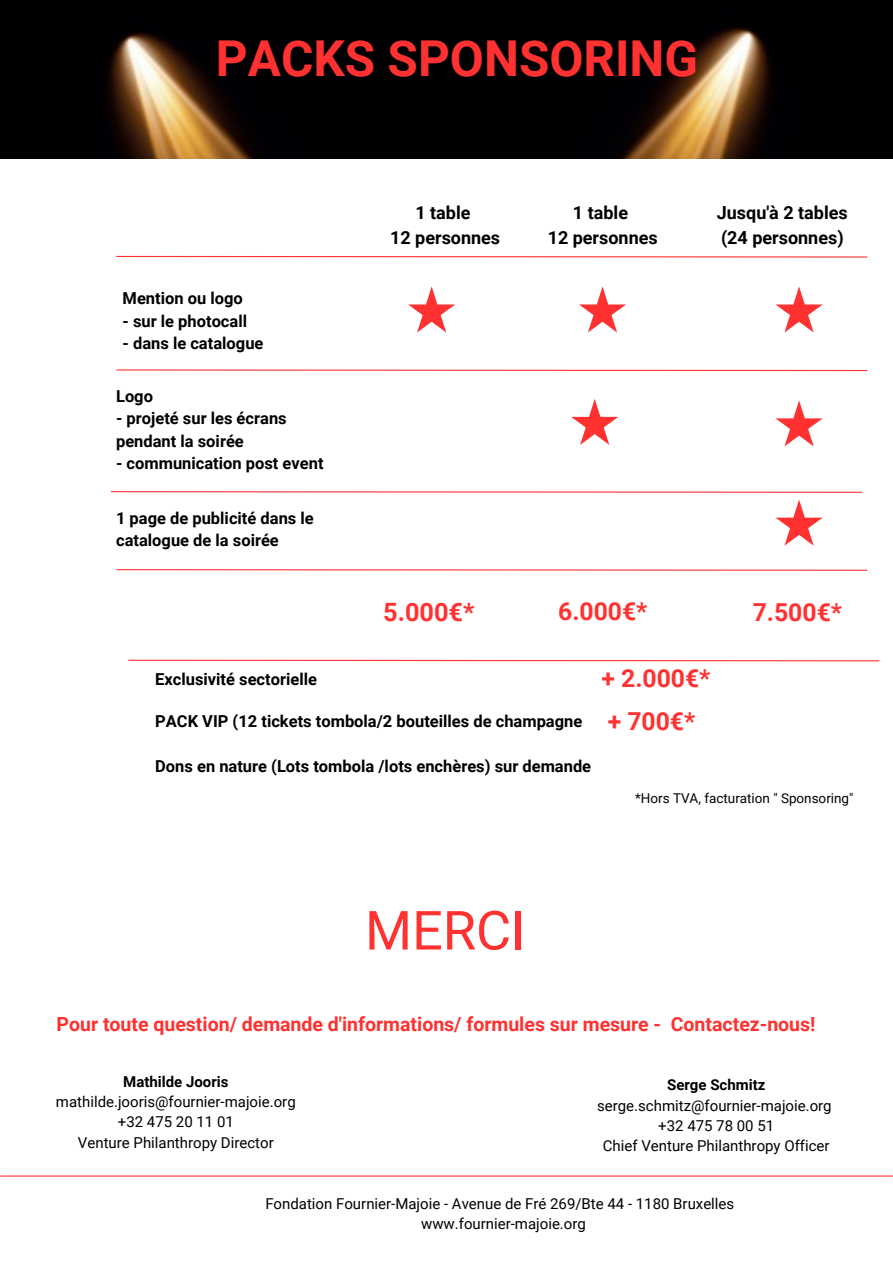
<style>
.page{position:relative;width:893px;height:1264px;background:#fff}
.page>*{position:absolute;margin:0;border:0;box-sizing:border-box;transform-origin:0 0}
.t1{font:54px "Roboto";color:#ff3131}
.t2{font:700 49.5px "Roboto";color:#ff3131}
.t3{font:700 25.2px "Roboto";color:#ff3131}
.t4{font:700 24.75px "Roboto";color:#ff3131}
.t5{font:700 19.5px "Roboto";color:#ff3131}
.t6{font:700 18px "Roboto";color:#000}
.t7{font:700 16.5px/22.5px "Roboto";color:#000}
.t8{font:15px "Roboto";color:#000}
.t9{font:700 15px "Roboto";color:#000}
.t10{font:13.5px "Roboto";color:#000}
</style>
<div class="page">
<hr style="left:1px;top:1175px;width:891px;height:1px;background:#ff3131">
<img style="left:0;top:0;width:892px;height:158px">
<svg style="left:408px;top:286px;width:47px;height:46px"></svg>
<svg style="left:579px;top:286px;width:47px;height:46px"></svg>
<svg style="left:775px;top:286px;width:47px;height:46px"></svg>
<svg style="left:571px;top:399px;width:47px;height:46px"></svg>
<svg style="left:775px;top:400px;width:47px;height:46px"></svg>
<svg style="left:116px;top:255px;width:751px;height:3px"></svg>
<svg style="left:775px;top:500px;width:47px;height:45px"></svg>
<svg style="left:116px;top:369px;width:751px;height:2px;background:#ff8b8b"></svg>
<svg style="left:110px;top:491px;width:752px;height:2px;background:#ff8a8a"></svg>
<svg style="left:116px;top:569px;width:751px;height:2px;background:#ff8a8a"></svg>
<svg style="left:128px;top:659px;width:751px;height:3px"></svg>
<p class="t2" style="left:216px;top:30px;width:483px">PACKS SPONSORING</p>
<p class="t7" style="left:122px;top:287px;width:122px">Mention ou logo</p>
<p class="t7" style="left:122px;top:310px;width:126px">- sur le photocall</p>
<p class="t7" style="left:122px;top:332px;width:142px">- dans le catalogue</p>
<p class="t7" style="left:116px;top:385px;width:38px">Logo</p>
<p class="t7" style="left:116px;top:407px;width:172px">- projeté sur les écrans pendant la soirée</p>
<p class="t7" style="left:116px;top:452px;width:209px">- communication post event</p>
<p class="t7" style="left:116px;top:507px;width:199px">1 page de publicité dans le catalogue de la soirée</p>
<p class="t6" style="left:415px;top:203px;width:57px">1 table</p>
<p class="t6" style="left:390px;top:227px;width:111px">12 personnes</p>
<p class="t6" style="left:573px;top:203px;width:57px">1 table</p>
<p class="t6" style="left:547px;top:227px;width:111px">12 personnes</p>
<p class="t6" style="left:716px;top:203px;width:132px">Jusqu'à 2 tables</p>
<p class="t6" style="left:721px;top:227px;width:124px">(24 personnes)</p>
<p class="t7" style="left:155px;top:668px;width:163px">Exclusivité sectorielle</p>
<p class="t3" style="left:383px;top:597px;width:93px">5.000€*</p>
<p class="t4" style="left:558px;top:597px;width:91px">6.000€*</p>
<p class="t4" style="left:752px;top:598px;width:91px">7.500€*</p>
<p class="t4" style="left:601px;top:664px;width:110px">+ 2.000€*</p>
<p class="t7" style="left:155px;top:710px;width:428px">PACK VIP (12 tickets tombola/2 bouteilles de champagne</p>
<p class="t4" style="left:607px;top:706px;width:89px">+ 700€*</p>
<p class="t7" style="left:155px;top:755px;width:437px">Dons en nature (Lots tombola /lots enchères) sur demande</p>
<p class="t1" style="left:365px;top:899px;width:162px">MERCI</p>
<p class="t10" style="left:635px;top:791px;width:220px">*Hors TVA, facturation " Sponsoring"</p>
<p class="t5" style="left:57px;top:1012px;width:760px">Pour toute question/ demande d'informations/ formules sur mesure - Contactez-nous!</p>
<p class="t9" style="left:123px;top:1072px;width:107px">Mathilde Jooris</p>
<p class="t8" style="left:56px;top:1093px;width:241px">mathilde.jooris@fournier-majoie.org</p>
<p class="t8" style="left:118px;top:1113px;width:117px">+32 475 20 11 01</p>
<p class="t8" style="left:78px;top:1133px;width:197px">Venture Philanthropy Director</p>
<p class="t9" style="left:667px;top:1076px;width:100px">Serge Schmitz</p>
<p class="t8" style="left:597px;top:1096px;width:236px">serge.schmitz@fournier-majoie.org</p>
<p class="t8" style="left:658px;top:1116px;width:117px">+32 475 78 00 51</p>
<p class="t8" style="left:603px;top:1137px;width:228px">Chief Venture Philanthropy Officer</p>
<p class="t8" style="left:265px;top:1194px;width:470px">Fondation Fournier-Majoie - Avenue de Fré 269/Bte 44 - 1180 Bruxelles</p>
<p class="t8" style="left:421px;top:1215px;width:166px">www.fournier-majoie.org</p>
</div>
